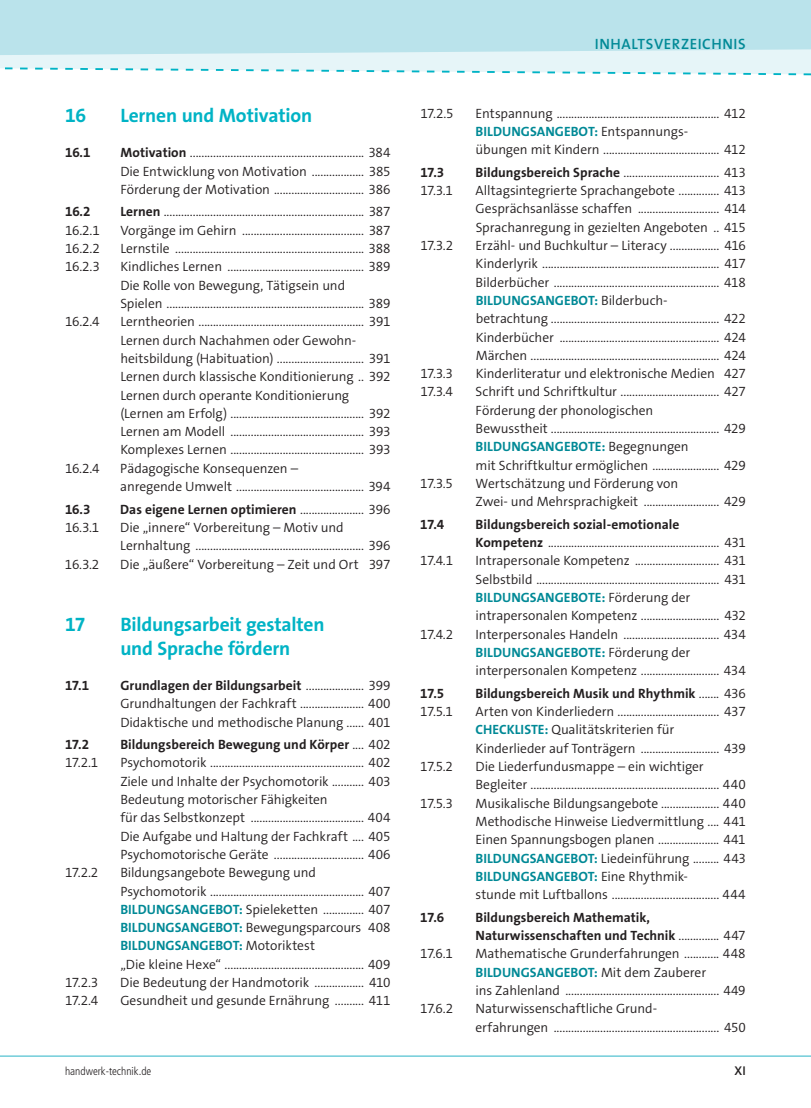
<style>
.page{position:relative;width:811px;height:1108px;background:#fff}
.page>*{position:absolute;margin:0;border:0;box-sizing:border-box;transform-origin:0 0}
.t1{font:700 19.5px/24px "The Sans Os F";letter-spacing:-.01em;color:#00b3c5}
.t2{font:600 15px "The Sans Os F";letter-spacing:.04em;color:#008996}
.t3{font:300 13.5px/18.3px "The Sans Os F";letter-spacing:-.005em;color:#231f20}
.t4{font:700 13.5px/18.3px "The Sans Os F";color:#231f20}
.t5{font:600 12.75px "The Sans Os F";color:#231f20}
.t6{font:300 condensed 11.25px "Frutiger LT Std";color:#231f20}
.s1{font-weight:700}
.s2{font-weight:300}
.s3{font-weight:700;color:#008996}
</style>
<div class="page">
<svg style="left:0;top:55px;width:810px;height:21px"></svg>
<svg style="left:0;top:14px;width:810px;height:41px;background:#bce4eb"></svg>
<hr style="left:0;top:1055px;width:810px;height:2px;background:#71cdd9">
<div style="left:0;top:0;width:811px;height:14px;background:#bae3eb"></div>
<h1 class="t1" style="left:65px;top:104px;width:23px">16</h1>
<h1 class="t1" style="left:120px;top:104px;width:193px">Lernen und Motivation</h1>
<p class="t4" style="left:65px;top:144px;width:27px">16.1</p>
<p class="t3" style="left:120px;top:144px;width:272px;text-align:justify"><span class="s1">Motivation</span> ............................................................ 384<br>Die Entwicklung von Motivation .................. 385<br>Förderung der Motivation ............................... 386</p>
<p class="t4" style="left:65px;top:203px;width:27px">16.2</p>
<p class="t3" style="left:120px;top:203px;width:272px"><span class="s1">Lernen</span> ..................................................................... 387</p>
<p class="t3" style="left:65px;top:221px;width:36px">16.2.1</p>
<p class="t3" style="left:120px;top:221px;width:271px">Vorgänge im Gehirn .......................................... 387</p>
<p class="t3" style="left:65px;top:239px;width:36px">16.2.2</p>
<p class="t3" style="left:120px;top:239px;width:272px">Lernstile ................................................................. 388</p>
<p class="t3" style="left:65px;top:258px;width:36px">16.2.3</p>
<p class="t3" style="left:120px;top:258px;width:272px">Kindliches Lernen ............................................... 389<br>Die Rolle von Bewegung, Tätigsein und<br>Spielen .................................................................... 389</p>
<p class="t3" style="left:65px;top:313px;width:36px">16.2.4</p>
<p class="t3" style="left:120px;top:313px;width:272px">Lerntheorien ......................................................... 391<br>Lernen durch Nachahmen oder Gewohn&shy;heitsbildung (Habituation) .............................. 391<br>Lernen durch klassische Konditionierung .. 392<br>Lernen durch operante Konditionierung (Lernen am Erfolg) .............................................. 392<br>Lernen am Modell .............................................. 393<br>Komplexes Lernen .............................................. 393</p>
<p class="t3" style="left:65px;top:459px;width:36px">16.2.4</p>
<p class="t3" style="left:120px;top:459px;width:271px">Pädagogische Konsequenzen –<br>anregende Umwelt ............................................ 394</p>
<p class="t4" style="left:65px;top:500px;width:27px">16.3</p>
<p class="t4" style="left:120px;top:500px;width:271px">Das eigene Lernen optimieren <span class="s2">...................... 396</span></p>
<p class="t3" style="left:65px;top:518px;width:36px">16.3.1</p>
<p class="t3" style="left:120px;top:518px;width:272px">Die „innere“ Vorbereitung – Motiv und<br>Lernhaltung .......................................................... 396</p>
<p class="t3" style="left:65px;top:555px;width:36px">16.3.2</p>
<p class="t3" style="left:120px;top:555px;width:271px">Die „äußere“ Vorbereitung – Zeit und Ort 397</p>
<h1 class="t1" style="left:65px;top:612px;width:22px">17</h1>
<h1 class="t1" style="left:120px;top:612px;width:206px">Bildungsarbeit gestalten und Sprache fördern</h1>
<p class="t4" style="left:65px;top:676px;width:26px">17.1</p>
<p class="t3" style="left:120px;top:676px;width:272px;text-align:justify"><span class="s1">Grundlagen der Bildungsarbeit</span> .................... 399<br>Grundhaltungen der Fachkraft ...................... 400<br>Didaktische und methodische Planung ...... 401</p>
<p class="t4" style="left:65px;top:736px;width:26px">17.2</p>
<p class="t4" style="left:120px;top:736px;width:271px">Bildungsbereich Bewegung und Körper <span class="s2">.... 402</span></p>
<p class="t3" style="left:65px;top:754px;width:35px">17.2.1</p>
<p class="t3" style="left:120px;top:754px;width:272px">Psychomotorik ..................................................... 402<br>Ziele und Inhalte der Psychomotorik ........... 403<br>Bedeutung motorischer Fähigkeiten<br>für das Selbstkonzept ....................................... 404<br>Die Aufgabe und Haltung der Fachkraft .... 405<br>Psychomotorische Geräte ............................... 406</p>
<p class="t3" style="left:65px;top:864px;width:35px">17.2.2</p>
<p class="t3" style="left:120px;top:864px;width:272px">Bildungsangebote Bewegung und Psychomotorik ..................................................... 407<br><span class="s3">BILDUNGSANGEBOT:</span> Spieleketten .............. 407<br><span class="s3">BILDUNGSANGEBOT:</span> Bewegungsparcours 408<br><span class="s3">BILDUNGSANGEBOT:</span> Motoriktest<br>„Die kleine Hexe“ ................................................ 409</p>
<p class="t3" style="left:65px;top:973px;width:35px">17.2.3</p>
<p class="t3" style="left:120px;top:973px;width:272px">Die Bedeutung der Handmotorik ................. 410</p>
<p class="t3" style="left:65px;top:992px;width:35px">17.2.4</p>
<p class="t3" style="left:120px;top:992px;width:271px">Gesundheit und gesunde Ernährung .......... 411</p>
<p class="t2" style="left:594px;top:34px;width:152px">INHALTSVERZEICHNIS</p>
<p class="t3" style="left:420px;top:104px;width:35px">17.2.5</p>
<p class="t3" style="left:475px;top:104px;width:272px">Entspannung ........................................................ 412<br><span class="s3">BILDUNGSANGEBOT:</span> Entspannungs-<br>übungen mit Kindern ........................................ 412</p>
<p class="t4" style="left:420px;top:163px;width:26px">17.3</p>
<p class="t3" style="left:475px;top:163px;width:272px"><span class="s1">Bildungsbereich Sprache</span> ................................. 413</p>
<p class="t3" style="left:420px;top:182px;width:34px">17.3.1</p>
<p class="t3" style="left:475px;top:182px;width:272px;text-align:justify">Alltagsintegrierte Sprachangebote .............. 413<br>Gesprächsanlässe schaffen ............................ 414<br>Sprachanregung in gezielten Angeboten .. 415</p>
<p class="t3" style="left:420px;top:236px;width:34px">17.3.2</p>
<p class="t3" style="left:475px;top:236px;width:272px">Erzähl- und Buchkultur – Literacy ................. 416<br>Kinderlyrik ............................................................. 417<br>Bilderbücher ......................................................... 418<br><span class="s3">BILDUNGSANGEBOT:</span> Bilderbuch-<br>betrachtung .......................................................... 422<br>Kinderbücher ....................................................... 424<br>Märchen ................................................................. 424</p>
<p class="t3" style="left:420px;top:365px;width:34px">17.3.3</p>
<p class="t3" style="left:475px;top:365px;width:271px">Kinderliteratur und elektronische Medien 427</p>
<p class="t3" style="left:420px;top:383px;width:34px">17.3.4</p>
<p class="t3" style="left:475px;top:383px;width:272px">Schrift und Schriftkultur .................................. 427<br>Förderung der phonologischen<br>Bewusstheit .......................................................... 429<br><span class="s3">BILDUNGSANGEBOTE:</span> Begegnungen<br>mit Schriftkultur ermöglichen ....................... 429</p>
<p class="t3" style="left:420px;top:474px;width:34px">17.3.5</p>
<p class="t3" style="left:475px;top:474px;width:271px">Wertschätzung und Förderung von<br>Zwei- und Mehrsprachigkeit .......................... 429</p>
<p class="t4" style="left:420px;top:515px;width:25px">17.4</p>
<p class="t3" style="left:475px;top:515px;width:272px"><span class="s1">Bildungsbereich sozial-emotionale<br>Kompetenz</span> ........................................................... 431</p>
<p class="t3" style="left:420px;top:552px;width:34px">17.4.1</p>
<p class="t3" style="left:475px;top:552px;width:272px">Intrapersonale Kompetenz ............................. 431<br>Selbstbild ............................................................... 431<br><span class="s3">BILDUNGSANGEBOTE:</span> Förderung der intrapersonalen Kompetenz ........................... 432</p>
<p class="t3" style="left:420px;top:625px;width:34px">17.4.2</p>
<p class="t3" style="left:475px;top:625px;width:271px">Interpersonales Handeln ................................. 434<br><span class="s3">BILDUNGSANGEBOTE:</span> Förderung der interpersonalen Kompetenz ........................... 434</p>
<p class="t4" style="left:420px;top:684px;width:25px">17.5</p>
<p class="t4" style="left:475px;top:684px;width:272px">Bildungsbereich Musik und Rhythmik <span class="s2">....... 436</span></p>
<p class="t3" style="left:420px;top:703px;width:34px">17.5.1</p>
<p class="t3" style="left:475px;top:703px;width:271px">Arten von Kinderliedern ................................... 437<br><span class="s3">CHECKLISTE:</span> Qualitätskriterien für<br>Kinderlieder auf Tonträgern ........................... 439</p>
<p class="t3" style="left:420px;top:757px;width:34px">17.5.2</p>
<p class="t3" style="left:475px;top:757px;width:271px">Die Liederfundusmappe – ein wichtiger<br>Begleiter ................................................................. 440</p>
<p class="t3" style="left:420px;top:794px;width:34px">17.5.3</p>
<p class="t3" style="left:475px;top:794px;width:272px">Musikalische Bildungsangebote .................... 440<br>Methodische Hinweise Liedvermittlung .... 441<br>Einen Spannungsbogen planen ..................... 441<br><span class="s3">BILDUNGSANGEBOT:</span> Liedeinführung ......... 443<br><span class="s3">BILDUNGSANGEBOT:</span> Eine Rhythmik-<br>stunde mit Luftballons ..................................... 444</p>
<p class="t4" style="left:420px;top:908px;width:25px">17.6</p>
<p class="t4" style="left:475px;top:908px;width:272px">Bildungsbereich Mathematik,<br>Naturwissenschaften und Technik <span class="s2">.............. 447</span></p>
<p class="t3" style="left:420px;top:945px;width:34px">17.6.1</p>
<p class="t3" style="left:475px;top:945px;width:271px">Mathematische Grunderfahrungen ............ 448<br><span class="s3">BILDUNGSANGEBOT:</span> Mit dem Zauberer<br>ins Zahlenland ..................................................... 449</p>
<p class="t3" style="left:420px;top:1000px;width:34px">17.6.2</p>
<p class="t3" style="left:475px;top:1000px;width:271px">Naturwissenschaftliche Grund-<br>erfahrungen ......................................................... 450</p>
<p class="t6" style="left:65px;top:1065px;width:88px">handwerk-technik.de</p>
<p class="t5" style="left:734px;top:1063px;width:13px">XI</p>
</div>
